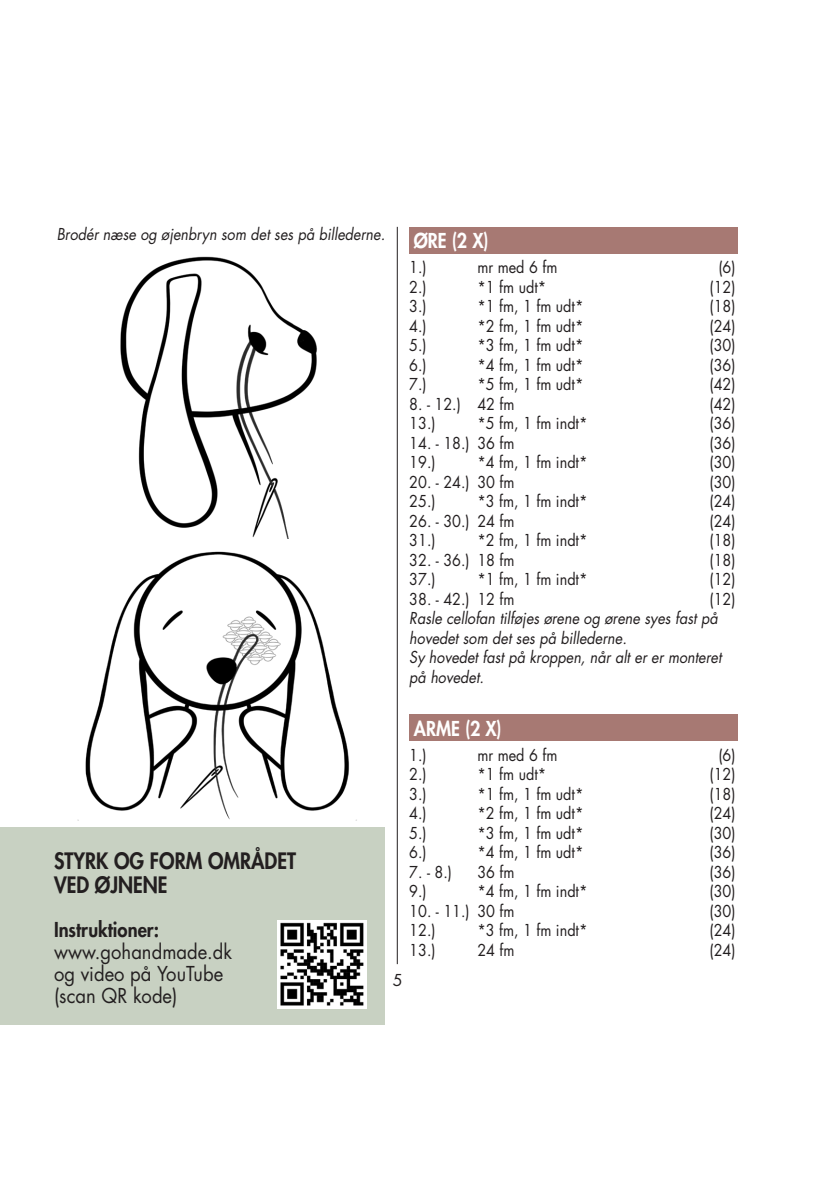
<style>
.page{position:relative;width:840px;height:1191px;background:#fff}
.page>*{position:absolute;margin:0;border:0;box-sizing:border-box;transform-origin:0 0}
.t1{font:800 22px/24px "Futura Std";color:#231f20;scale:.9 1}
.t2{font:20px "Futura Std";color:#231f20;scale:.92 1}
.t3{font:800 20px "Futura Std";color:#fff;scale:.9 1}
.t4{font:800 20px "Futura Std";color:#231f20;scale:.92 1}
.t5{font:16px "Futura Std";color:#231f20;scale:.9 1}
.t6{font:italic 16px/19.6px "Futura Std";color:#231f20;scale:.9 1}
.t7{font:16px "Futura Std";color:#231f20}
</style>
<div class="page">
<hr style="left:397px;top:227px;width:1px;height:737px;background:#231f20">
<div style="left:409px;top:227px;width:328px;height:26px;background:#a77973"></div>
<div style="left:409px;top:714px;width:328px;height:27px;background:#a77973"></div>
<img style="left:77px;top:551px;width:280px;height:270px">
<img style="left:120px;top:256px;width:197px;height:282px">
<div style="left:0;top:827px;width:384px;height:198px;background:#c8d1c2"></div>
<img style="left:278px;top:920px;width:88px;height:88px">
<p class="t6" style="left:57px;top:224px;width:366px">Brodér næse og øjenbryn som det ses på billederne.</p>
<p class="t3" style="left:413px;top:228px;width:84px">ØRE (2 X)</p>
<p class="t5" style="left:409px;top:257px;width:21px">1.)</p>
<p class="t5" style="left:477px;top:257px;width:90px">mr med 6 fm</p>
<p class="t5" style="left:718px;top:257px;width:21px">(6)</p>
<p class="t5" style="left:409px;top:276px;width:21px">2.)</p>
<p class="t5" style="left:477px;top:276px;width:78px">*1 fm udt*</p>
<p class="t5" style="left:709px;top:276px;width:30px">(12)</p>
<p class="t5" style="left:409px;top:296px;width:21px">3.)</p>
<p class="t5" style="left:477px;top:296px;width:119px">*1 fm, 1 fm udt*</p>
<p class="t5" style="left:709px;top:296px;width:30px">(18)</p>
<p class="t5" style="left:409px;top:315px;width:21px">4.)</p>
<p class="t5" style="left:477px;top:315px;width:119px">*2 fm, 1 fm udt*</p>
<p class="t5" style="left:709px;top:315px;width:30px">(24)</p>
<p class="t5" style="left:409px;top:335px;width:21px">5.)</p>
<p class="t5" style="left:477px;top:335px;width:119px">*3 fm, 1 fm udt*</p>
<p class="t5" style="left:709px;top:335px;width:30px">(30)</p>
<p class="t5" style="left:409px;top:354px;width:21px">6.)</p>
<p class="t5" style="left:477px;top:354px;width:119px">*4 fm, 1 fm udt*</p>
<p class="t5" style="left:709px;top:354px;width:30px">(36)</p>
<p class="t5" style="left:409px;top:374px;width:21px">7.)</p>
<p class="t5" style="left:477px;top:374px;width:119px">*5 fm, 1 fm udt*</p>
<p class="t5" style="left:709px;top:374px;width:30px">(42)</p>
<p class="t5" style="left:409px;top:393px;width:118px">8. - 12.) 42 fm</p>
<p class="t5" style="left:709px;top:393px;width:30px">(42)</p>
<p class="t5" style="left:409px;top:413px;width:31px">13.)</p>
<p class="t5" style="left:477px;top:413px;width:124px">*5 fm, 1 fm indt*</p>
<p class="t5" style="left:709px;top:413px;width:30px">(36)</p>
<p class="t5" style="left:409px;top:432px;width:118px">14. - 18.) 36 fm</p>
<p class="t5" style="left:709px;top:432px;width:30px">(36)</p>
<p class="t5" style="left:409px;top:452px;width:31px">19.)</p>
<p class="t5" style="left:477px;top:452px;width:124px">*4 fm, 1 fm indt*</p>
<p class="t5" style="left:709px;top:452px;width:30px">(30)</p>
<p class="t5" style="left:409px;top:471px;width:118px">20. - 24.) 30 fm</p>
<p class="t5" style="left:709px;top:471px;width:30px">(30)</p>
<p class="t5" style="left:409px;top:491px;width:31px">25.)</p>
<p class="t5" style="left:477px;top:491px;width:124px">*3 fm, 1 fm indt*</p>
<p class="t5" style="left:709px;top:491px;width:30px">(24)</p>
<p class="t5" style="left:409px;top:510px;width:118px">26. - 30.) 24 fm</p>
<p class="t5" style="left:709px;top:510px;width:30px">(24)</p>
<p class="t5" style="left:409px;top:530px;width:31px">31.)</p>
<p class="t5" style="left:477px;top:530px;width:124px">*2 fm, 1 fm indt*</p>
<p class="t5" style="left:709px;top:530px;width:30px">(18)</p>
<p class="t5" style="left:409px;top:549px;width:118px">32. - 36.) 18 fm</p>
<p class="t5" style="left:709px;top:549px;width:30px">(18)</p>
<p class="t5" style="left:409px;top:569px;width:31px">37.)</p>
<p class="t5" style="left:477px;top:569px;width:124px">*1 fm, 1 fm indt*</p>
<p class="t5" style="left:709px;top:569px;width:30px">(12)</p>
<p class="t5" style="left:409px;top:588px;width:118px">38. - 42.) 12 fm</p>
<p class="t5" style="left:709px;top:588px;width:30px">(12)</p>
<p class="t6" style="left:409px;top:608px;width:344px">Rasle cellofan tilføjes ørene og ørene syes fast på hovedet som det ses på billederne.</p>
<p class="t6" style="left:409px;top:647px;width:348px">Sy hovedet fast på kroppen, når alt er er monteret på hovedet.</p>
<p class="t3" style="left:413px;top:715px;width:99px">ARME (2 X)</p>
<p class="t5" style="left:409px;top:744px;width:21px">1.)</p>
<p class="t5" style="left:477px;top:744px;width:90px">mr med 6 fm</p>
<p class="t5" style="left:718px;top:744px;width:21px">(6)</p>
<p class="t5" style="left:409px;top:764px;width:21px">2.)</p>
<p class="t5" style="left:477px;top:764px;width:78px">*1 fm udt*</p>
<p class="t5" style="left:709px;top:764px;width:30px">(12)</p>
<p class="t5" style="left:409px;top:783px;width:21px">3.)</p>
<p class="t5" style="left:477px;top:783px;width:119px">*1 fm, 1 fm udt*</p>
<p class="t5" style="left:709px;top:783px;width:30px">(18)</p>
<p class="t5" style="left:409px;top:803px;width:21px">4.)</p>
<p class="t5" style="left:477px;top:803px;width:119px">*2 fm, 1 fm udt*</p>
<p class="t5" style="left:709px;top:803px;width:30px">(24)</p>
<p class="t5" style="left:409px;top:822px;width:21px">5.)</p>
<p class="t5" style="left:477px;top:822px;width:119px">*3 fm, 1 fm udt*</p>
<p class="t5" style="left:709px;top:822px;width:30px">(30)</p>
<p class="t5" style="left:409px;top:842px;width:21px">6.)</p>
<p class="t5" style="left:477px;top:842px;width:119px">*4 fm, 1 fm udt*</p>
<p class="t5" style="left:709px;top:842px;width:30px">(36)</p>
<p class="t5" style="left:409px;top:861px;width:49px">7. - 8.)</p>
<p class="t5" style="left:477px;top:861px;width:43px">36 fm</p>
<p class="t5" style="left:709px;top:861px;width:30px">(36)</p>
<p class="t5" style="left:409px;top:881px;width:21px">9.)</p>
<p class="t5" style="left:477px;top:881px;width:124px">*4 fm, 1 fm indt*</p>
<p class="t5" style="left:709px;top:881px;width:30px">(30)</p>
<p class="t5" style="left:409px;top:900px;width:118px">10. - 11.) 30 fm</p>
<p class="t5" style="left:709px;top:900px;width:30px">(30)</p>
<p class="t5" style="left:409px;top:920px;width:31px">12.)</p>
<p class="t5" style="left:477px;top:920px;width:124px">*3 fm, 1 fm indt*</p>
<p class="t5" style="left:709px;top:920px;width:30px">(24)</p>
<p class="t5" style="left:409px;top:939px;width:31px">13.)</p>
<p class="t5" style="left:477px;top:939px;width:43px">24 fm</p>
<p class="t5" style="left:709px;top:939px;width:30px">(24)</p>
<p class="t1" style="left:54px;top:848px;width:270px">STYRK OG FORM OMRÅDET<br>VED ØJNENE</p>
<p class="t4" style="left:54px;top:916px;width:115px">Instruktioner:</p>
<p class="t2" style="left:54px;top:938px;width:195px">www.gohandmade.dk</p>
<p class="t2" style="left:54px;top:960px;width:185px">og video på YouTube</p>
<p class="t2" style="left:54px;top:982px;width:136px">(scan QR kode)</p>
<p class="t7" style="left:392px;top:969px;width:11px">5</p>
</div>
